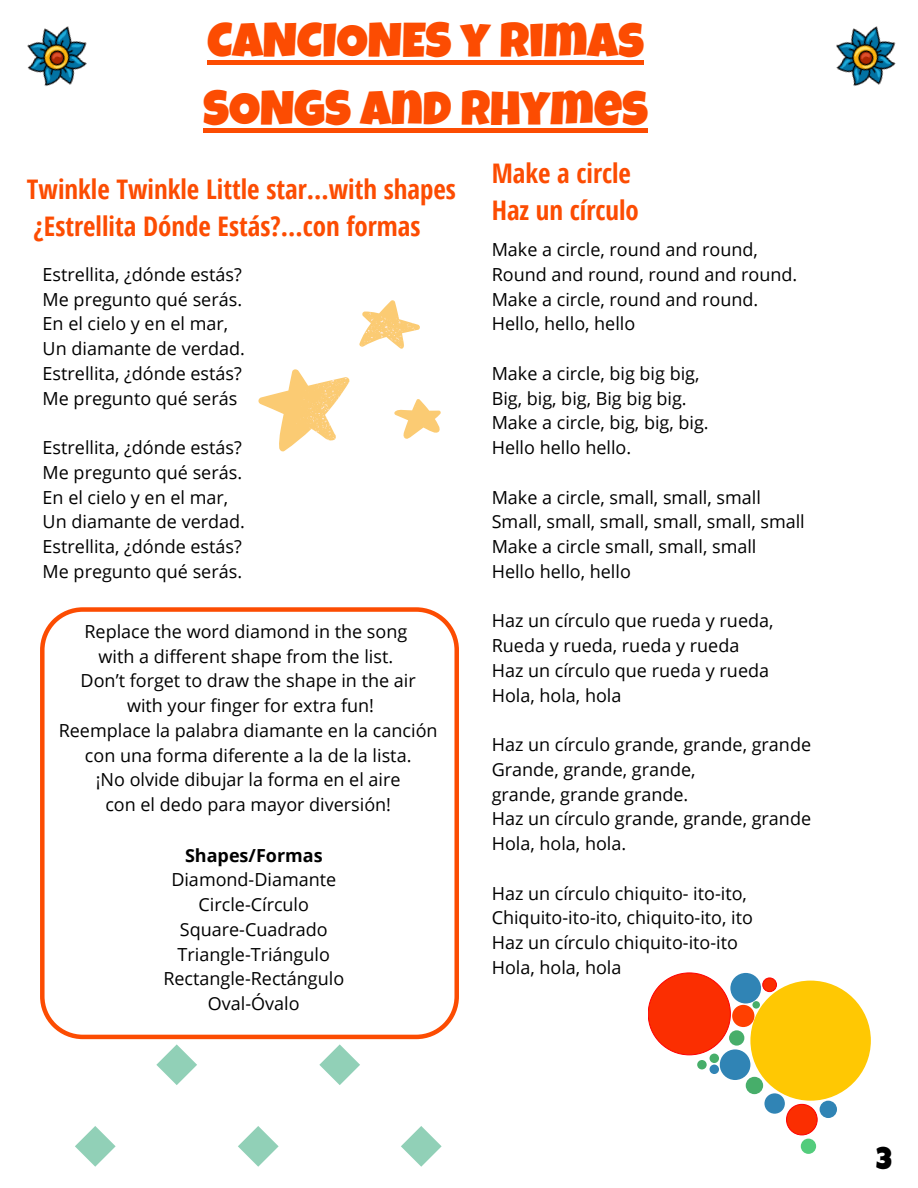
<style>
.page{position:relative;width:918px;height:1188px;background:#fff}
.page>*{position:absolute;margin:0;border:0;box-sizing:border-box;transform-origin:0 0}
.t1{font:48.75px/67.5px "Luckiest Guy";color:#fc4c02}
.t2{font:30px "Luckiest Guy";color:#000}
.t3{font:700 27px/37.2px "Open Sans Condensed";color:#fc4c02}
.t4{font:18px/24.8px "Open Sans";color:#000;text-align:center}
.t5{font:700 18px "Open Sans";color:#000}
</style>
<div class="page">
<img style="left:836px;top:26px;width:60px;height:61px">
<img style="left:27px;top:26px;width:60px;height:60px">
<svg style="left:75px;top:1126px;width:41px;height:41px"></svg>
<svg style="left:156px;top:1044px;width:41px;height:41px"></svg>
<svg style="left:238px;top:1126px;width:41px;height:41px"></svg>
<svg style="left:319px;top:1044px;width:41px;height:41px"></svg>
<svg style="left:401px;top:1126px;width:41px;height:41px"></svg>
<svg style="left:40px;top:607px;width:419px;height:432px"></svg>
<svg style="left:258px;top:300px;width:183px;height:152px"></svg>
<div style="left:648px;top:973px;width:82px;height:82px;background:#fb2e01;border-radius:50%"></div>
<div style="left:648px;top:973px;width:83px;height:82px;border:1px solid #f00;border-radius:50%"></div>
<div style="left:730px;top:973px;width:31px;height:30px;background:#3084b5;border-radius:50%"></div>
<div style="left:720px;top:1049px;width:30px;height:31px;background:#3084b5;border-radius:50%"></div>
<div style="left:787px;top:1104px;width:30px;height:31px;background:#fb2e01;border-radius:50%"></div>
<div style="left:786px;top:1104px;width:31px;height:31px;border:1px solid #f00;border-radius:50%"></div>
<div style="left:820px;top:1101px;width:17px;height:17px;background:#3084b5;border-radius:50%"></div>
<div style="left:746px;top:1077px;width:17px;height:17px;background:#47ae6a;border-radius:50%"></div>
<div style="left:764px;top:1093px;width:21px;height:21px;background:#3084b5;border-radius:50%"></div>
<div style="left:729px;top:1030px;width:15px;height:16px;background:#47ae6a;border-radius:50%"></div>
<div style="left:801px;top:1139px;width:15px;height:15px;background:#53cc7c;border-radius:50%"></div>
<div style="left:732px;top:1005px;width:22px;height:22px;background:#ff4001;border-radius:50%"></div>
<div style="left:710px;top:1054px;width:9px;height:9px;background:#47ae6a;border-radius:50%"></div>
<div style="left:752px;top:1001px;width:8px;height:8px;background:#47ae6a;border-radius:50%"></div>
<div style="left:763px;top:978px;width:13px;height:14px;background:#fb2e01;border-radius:50%"></div>
<div style="left:763px;top:978px;width:14px;height:14px;border:1px solid #f00;border-radius:50%"></div>
<div style="left:710px;top:1065px;width:9px;height:9px;background:#3084b5;border-radius:50%"></div>
<div style="left:697px;top:1060px;width:10px;height:9px;background:#47ae6a;border-radius:50%"></div>
<div style="left:750px;top:981px;width:121px;height:120px;background:#ffc803;border-radius:50%"></div>
<hr style="left:207px;top:61px;width:437px;height:4px;background:#fc4c02">
<div style="left:203px;top:128px;width:445px;height:5px;background:#fc4c02"></div>
<p class="t1" style="left:203px;top:14px;width:446px">CANCIONES Y RIMAS<br>SONGS AND RHYMES</p>
<p class="t3" style="left:27px;top:170px;width:431px">Twinkle Twinkle Little star...with shapes ¿Estrellita Dónde Estás?...con formas</p>
<h2 class="t4" style="left:43px;top:262px;width:201px">Estrellita, ¿dónde estás?</h2>
<p class="t4" style="left:43px;top:286px;width:201px">Me pregunto qué serás.</p>
<p class="t4" style="left:43px;top:311px;width:187px">En el cielo y en el mar,</p>
<p class="t4" style="left:43px;top:336px;width:204px">Un diamante de verdad.</p>
<p class="t4" style="left:43px;top:361px;width:201px">Estrellita, ¿dónde estás?</p>
<p class="t4" style="left:43px;top:385px;width:196px">Me pregunto qué serás</p>
<p class="t4" style="left:43px;top:435px;width:201px">Estrellita, ¿dónde estás?</p>
<p class="t4" style="left:43px;top:460px;width:201px">Me pregunto qué serás.</p>
<p class="t4" style="left:43px;top:484px;width:187px">En el cielo y en el mar,</p>
<p class="t4" style="left:43px;top:509px;width:204px">Un diamante de verdad.</p>
<p class="t4" style="left:43px;top:534px;width:201px">Estrellita, ¿dónde estás?</p>
<p class="t4" style="left:43px;top:559px;width:201px">Me pregunto qué serás.</p>
<p class="t4" style="left:84px;top:619px;width:324px">Replace the word diamond in the song</p>
<p class="t4" style="left:99px;top:643px;width:296px">with a different shape from the list.</p>
<p class="t4" style="left:81px;top:668px;width:337px">Don’t forget to draw the shape in the air</p>
<p class="t4" style="left:127px;top:693px;width:248px">with your finger for extra fun!</p>
<p class="t4" style="left:59px;top:718px;width:380px">Reemplace la palabra diamante en la canción con una forma diferente a la de la lista.</p>
<p class="t4" style="left:96px;top:767px;width:306px">¡No olvide dibujar la forma en el aire</p>
<p class="t4" style="left:105px;top:792px;width:287px">con el dedo para mayor diversión!</p>
<p class="t5" style="left:185px;top:842px;width:139px">Shapes/Formas</p>
<p class="t4" style="left:171px;top:867px;width:167px">Diamond-Diamante</p>
<p class="t4" style="left:199px;top:892px;width:112px">Circle-Círculo</p>
<p class="t4" style="left:180px;top:917px;width:149px">Square-Cuadrado</p>
<p class="t4" style="left:178px;top:941px;width:154px">Triangle-Triángulo</p>
<p class="t4" style="left:163px;top:966px;width:182px">Rectangle-Rectángulo</p>
<p class="t4" style="left:208px;top:991px;width:93px">Oval-Óvalo</p>
<p class="t3" style="left:492px;top:154px;width:149px">Make a circle<br>Haz un círculo</p>
<p class="t4" style="left:492px;top:237px;width:268px">Make a circle, round and round,</p>
<p class="t4" style="left:492px;top:262px;width:307px">Round and round, round and round.</p>
<p class="t4" style="left:492px;top:286px;width:268px">Make a circle, round and round.</p>
<p class="t4" style="left:492px;top:311px;width:145px">Hello, hello, hello</p>
<p class="t4" style="left:492px;top:361px;width:209px">Make a circle, big big big,</p>
<p class="t4" style="left:492px;top:385px;width:196px">Big, big, big, Big big big.</p>
<p class="t4" style="left:492px;top:410px;width:218px">Make a circle, big, big, big.</p>
<p class="t4" style="left:492px;top:435px;width:141px">Hello hello hello.</p>
<p class="t4" style="left:492px;top:484px;width:271px">Make a circle, small, small, small</p>
<p class="t4" style="left:492px;top:509px;width:315px">Small, small, small, small, small, small</p>
<p class="t4" style="left:492px;top:534px;width:266px">Make a circle small, small, small</p>
<p class="t4" style="left:492px;top:559px;width:141px">Hello hello, hello</p>
<h2 class="t4" style="left:492px;top:608px;width:283px">Haz un círculo que rueda y rueda,</h2>
<p class="t4" style="left:492px;top:633px;width:249px">Rueda y rueda, rueda y rueda</p>
<p class="t4" style="left:492px;top:658px;width:279px">Haz un círculo que rueda y rueda</p>
<p class="t4" style="left:492px;top:682px;width:131px">Hola, hola, hola</p>
<p class="t4" style="left:492px;top:732px;width:321px">Haz un círculo grande, grande, grande</p>
<p class="t4" style="left:492px;top:757px;width:205px">Grande, grande, grande,</p>
<p class="t4" style="left:492px;top:781px;width:198px">grande, grande grande.</p>
<p class="t4" style="left:492px;top:806px;width:321px">Haz un círculo grande, grande, grande</p>
<p class="t4" style="left:492px;top:831px;width:136px">Hola, hola, hola.</p>
<p class="t4" style="left:492px;top:880px;width:257px">Haz un círculo chiquito- ito-ito,</p>
<p class="t4" style="left:492px;top:905px;width:263px">Chiquito-ito-ito, chiquito-ito, ito</p>
<p class="t4" style="left:492px;top:930px;width:248px">Haz un círculo chiquito-ito-ito</p>
<p class="t4" style="left:492px;top:955px;width:131px">Hola, hola, hola</p>
<p class="t2" style="left:876px;top:1148px;width:17px">3</p>
</div>
